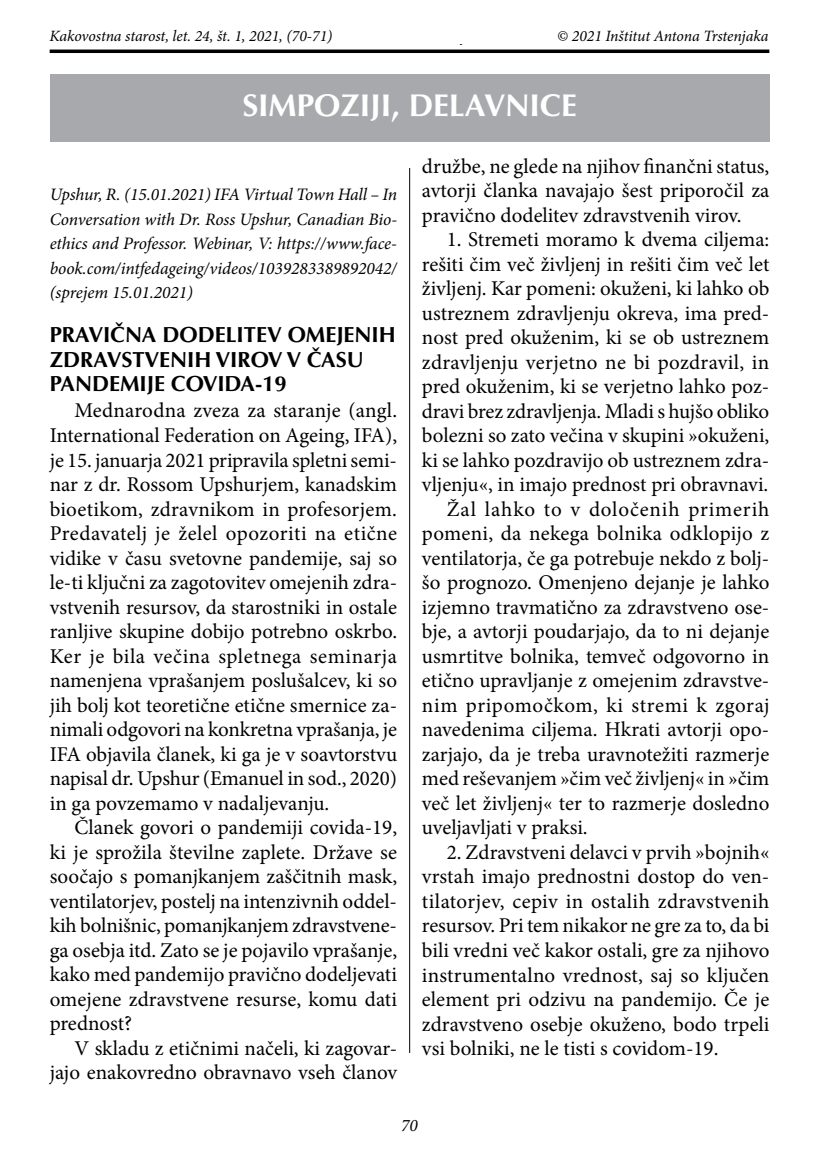
<style>
.page{position:relative;width:819px;height:1166px;background:#fff}
.page>*{position:absolute;margin:0;border:0;box-sizing:border-box;transform-origin:0 0}
.t1{font:700 31.5px "Optima LTCYR";color:#fff}
.t2{font:700 21.88px/24.5px "Optima LTCYR";color:#000}
.t3{font:21px/24.5px "Minion Pro";color:#000;text-align:justify}
.t4{font:21px "Minion Pro";letter-spacing:.025em;color:#000}
.t5{font:21px "Minion Pro";letter-spacing:.04em;color:#000}
.t6{font:italic 17.5px/24.5px "Minion Pro";color:#000;text-align:justify}
.t7{font:italic 15.75px "Minion Pro";letter-spacing:-.01em;color:#000}
</style>
<div class="page">
<hr style="left:50px;top:50px;width:719px;height:3px;background:#000">
<hr style="left:409px;top:74px;width:1px;height:1012px;background:#000">
<div style="left:382px;top:108px;width:55px;height:60px;background:#fff"></div>
<div style="left:379px;top:1052px;width:66px;height:51px;background:#fff"></div>
<div style="left:50px;top:74px;width:719px;height:67px;background:#a7a9ac"></div>
<p class="t7" style="left:50px;top:25px;width:284px">Kakovostna starost, let. 24, št. 1, 2021, (70-71)</p>
<p class="t7" style="left:557px;top:25px;width:212px">© 2021 Inštitut Antona Trstenjaka</p>
<h1 class="t1" style="left:242px;top:86px;width:33px">SIMPOZIJI</h1>
<h1 class="t1" style="left:391px;top:86px;width:37px">, DELAVNICE</h1>
<p class="t6" style="left:50px;top:183px;width:349px">Upshur, R. (15.01.2021) IFA Virtual Town Hall – In Conversation with Dr. Ross Upshur, Canadian Bio&shy;ethics and Professor. Webinar, V: https://www.face&shy;book.com/intfedageing/videos/1039283389892042/ (sprejem 15.01.2021)</p>
<p class="t2" style="left:50px;top:322px;width:348px">PRAVIČNA DODELITEV OMEJENIH<br>ZDRAVSTVENIH VIROV V ČASU<br>PANDEMIJE COVIDA-19</p>
<p class="t3" style="left:50px;top:399px;width:349px;text-indent:25px">Mednarodna zveza za staranje (angl.<br>International Federation on Ageing, IFA), je 15. januarja 2021 pripravila spletni semi&shy;nar z dr. Rossom Upshurjem, kanadskim bioetikom, zdravnikom in profesorjem.<br>Predavatelj je želel opozoriti na etične vidike v času svetovne pandemije, saj so le-ti ključni za zagotovitev omejenih zdra&shy;vstvenih resursov, da starostniki in ostale ranljive skupine dobijo potrebno oskrbo.<br>Ker je bila večina spletnega seminarja namenjena vprašanjem poslušalcev, ki so jih bolj kot teoretične etične smernice za&shy;nimali odgovori na konkretna vprašanja, je IFA objavila članek, ki ga je v soavtorstvu napisal dr. Upshur (Emanuel in sod., 2020) in ga povzemamo v nadaljevanju.</p>
<p class="t3" style="left:50px;top:815px;width:349px;text-indent:25px">Članek govori o pandemiji covida-19, ki je sprožila številne zaplete. Države se soočajo s pomanjkanjem zaščitnih mask, ventilatorjev, postelj na intenzivnih oddel&shy;kih bolnišnic, pomanjkanjem zdravstvene&shy;ga osebja itd. Zato se je pojavilo vprašanje, kako med pandemijo pravično dodeljevati omejene zdravstvene resurse, komu dati prednost?</p>
<p class="t3" style="left:50px;top:1036px;width:349px;text-align:right">V skladu z etičnimi načeli, ki zagovar&shy;jajo enakovredno obravnavo vseh članov</p>
<p class="t3" style="left:422px;top:154px;width:349px">družbe, ne glede na njihov finančni status, avtorji članka navajajo šest priporočil za pravično dodelitev zdravstvenih virov.</p>
<p class="t3" style="left:446px;top:227px;width:324px">1. Stremeti moramo k dvema ciljema:</p>
<p class="t3" style="left:422px;top:252px;width:349px">rešiti čim več življenj in rešiti čim več let</p>
<p class="t3" style="left:422px;top:276px;width:349px">življenj. Kar pomeni: okuženi, ki lahko ob</p>
<p class="t3" style="left:422px;top:301px;width:349px">ustreznem zdravljenju okreva, ima pred-</p>
<p class="t3" style="left:422px;top:325px;width:349px">nost pred okuženim, ki se ob ustreznem</p>
<p class="t3" style="left:422px;top:350px;width:349px">zdravljenju verjetno ne bi pozdravil, in</p>
<p class="t3" style="left:422px;top:374px;width:349px">pred okuženim, ki se verjetno lahko poz-</p>
<p class="t3" style="left:422px;top:399px;width:349px">dravi brez zdravljenja. Mladi s hujšo obliko</p>
<p class="t3" style="left:422px;top:423px;width:349px">bolezni so zato večina v skupini »okuženi,</p>
<p class="t3" style="left:422px;top:448px;width:349px">ki se lahko pozdravijo ob ustreznem zdra-</p>
<p class="t3" style="left:422px;top:472px;width:348px">vljenju«, in imajo prednost pri obravnavi.</p>
<p class="t5" style="left:446px;top:495px;width:324px">Žal lahko to v določenih primerih</p>
<p class="t3" style="left:422px;top:521px;width:349px">pomeni, da nekega bolnika odklopijo z</p>
<p class="t3" style="left:422px;top:546px;width:349px">ventilatorja, če ga potrebuje nekdo z bolj-</p>
<p class="t3" style="left:422px;top:570px;width:349px">šo prognozo. Omenjeno dejanje je lahko</p>
<p class="t3" style="left:422px;top:595px;width:349px">izjemno travmatično za zdravstveno ose-</p>
<p class="t3" style="left:422px;top:619px;width:349px">bje, a avtorji poudarjajo, da to ni dejanje</p>
<p class="t3" style="left:422px;top:644px;width:349px">usmrtitve bolnika, temveč odgovorno in</p>
<p class="t3" style="left:422px;top:668px;width:349px">etično upravljanje z omejenim zdravstve-</p>
<p class="t4" style="left:422px;top:691px;width:349px">nim pripomočkom, ki stremi k zgoraj</p>
<p class="t3" style="left:422px;top:717px;width:349px">navedenima ciljema. Hkrati avtorji opo-</p>
<p class="t3" style="left:422px;top:742px;width:349px">zarjajo, da je treba uravnotežiti razmerje</p>
<p class="t3" style="left:422px;top:766px;width:349px">med reševanjem »čim več življenj« in »čim</p>
<p class="t3" style="left:422px;top:791px;width:349px">več let življenj« ter to razmerje dosledno</p>
<p class="t3" style="left:422px;top:815px;width:167px">uveljavljati v praksi.</p>
<p class="t3" style="left:422px;top:840px;width:349px;text-indent:25px">2. Zdravstveni delavci v prvih »bojnih« vrstah imajo prednostni dostop do ven&shy;tilatorjev, cepiv in ostalih zdravstvenih resursov. Pri tem nikakor ne gre za to, da bi bili vredni več kakor ostali, gre za njihovo instrumentalno vrednost, saj so ključen element pri odzivu na pandemijo. Če je zdravstveno osebje okuženo, bodo trpeli vsi bolniki, ne le tisti s covidom-19.</p>
<p class="t6" style="left:401px;top:1113px;width:18px">70</p>
</div>
